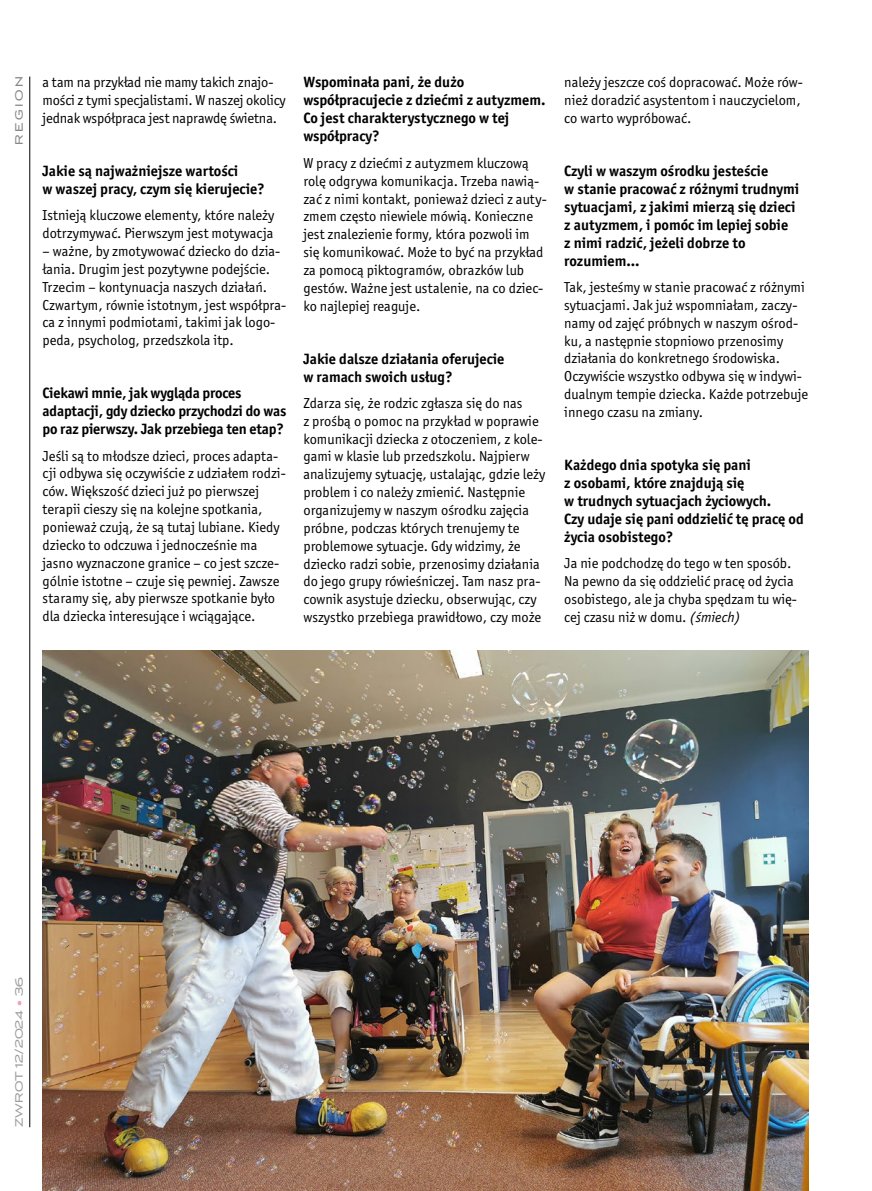
<style>
.page{position:relative;width:872px;height:1191px;background:#fff}
.page>*{position:absolute;margin:0;border:0;box-sizing:border-box;transform-origin:0 0}
.t1{font:700 15px/18px "Officina Sans Itc TOT";color:#000}
.t2{font:14.4px/17.9px "Officina Sans Itc TOT";color:#000}
.t3{font:12px "Luxury Gold";letter-spacing:.015em;color:#9d9d9c}
.t4{font:12px "Luxury Gold";letter-spacing:.205em;color:#878787}
.s1{font-style:italic}
.s2{color:#f39fc5}
</style>
<div class="page">
<img style="left:43px;top:651px;width:765px;height:540px">
<hr style="left:30px;top:77px;width:1px;height:1050px;background:#000">
<p class="t4" style="left:13px;top:145px;width:70px;rotate:-90deg">REGION</p>
<p class="t2" style="left:43px;top:73px;width:245px">a tam na przykład nie mamy takich znajo&shy;mości z tymi specjalistami. W naszej okolicy jednak współpraca jest naprawdę świetna.</p>
<p class="t1" style="left:43px;top:162px;width:224px">Jakie są najważniejsze wartości<br>w waszej pracy, czym się kierujecie?</p>
<p class="t2" style="left:43px;top:207px;width:233px">Istnieją kluczowe elementy, które należy dotrzymywać. Pierwszym jest motywacja</p>
<p class="t2" style="left:43px;top:242px;width:245px">– ważne, by zmotywować dziecko do dzia&shy;łania. Drugim jest pozytywne podejście.<br>Trzecim – kontynuacja naszych działań.<br>Czwartym, równie istotnym, jest współpra&shy;ca z innymi podmiotami, takimi jak logo&shy;peda, psycholog, przedszkola itp.</p>
<p class="t1" style="left:43px;top:384px;width:245px">Ciekawi mnie, jak wygląda proces adaptacji, gdy dziecko przychodzi do was po raz pierwszy. Jak przebiega ten etap?</p>
<p class="t2" style="left:43px;top:447px;width:245px">Jeśli są to młodsze dzieci, proces adapta&shy;cji odbywa się oczywiście z udziałem rodzi&shy;ców. Większość dzieci już po pierwszej terapii cieszy się na kolejne spotkania, ponieważ czują, że są tutaj lubiane. Kiedy dziecko to odczuwa i jednocześnie ma jasno wyznaczone granice – co jest szcze&shy;gólnie istotne – czuje się pewniej. Zawsze staramy się, aby pierwsze spotkanie było dla dziecka interesujące i wciągające.</p>
<p class="t1" style="left:303px;top:73px;width:243px">Wspominała pani, że dużo współpracujecie z dziećmi z autyzmem.<br>Co jest charakterystycznego w tej współpracy?</p>
<p class="t2" style="left:303px;top:154px;width:245px">W pracy z dziećmi z autyzmem kluczową rolę odgrywa komunikacja. Trzeba nawią&shy;zać z nimi kontakt, ponieważ dzieci z auty&shy;zmem często niewiele mówią. Konieczne jest znalezienie formy, która pozwoli im się komunikować. Może to być na przykład za pomocą piktogramów, obrazków lub gestów. Ważne jest ustalenie, na co dziec&shy;ko najlepiej reaguje.</p>
<p class="t1" style="left:303px;top:349px;width:203px">Jakie dalsze działania oferujecie w ramach swoich usług?</p>
<p class="t2" style="left:303px;top:394px;width:243px">Zdarza się, że rodzic zgłasza się do nas<br>z prośbą o pomoc na przykład w poprawie komunikacji dziecka z otoczeniem, z kole&shy;gami w klasie lub przedszkolu. Najpierw analizujemy sytuację, ustalając, gdzie leży problem i co należy zmienić. Następnie organizujemy w naszym ośrodku zajęcia próbne, podczas których trenujemy te problemowe sytuacje. Gdy widzimy, że dziecko radzi sobie, przenosimy działania do jego grupy rówieśniczej. Tam nasz pra&shy;cownik asystuje dziecku, obserwując, czy wszystko przebiega prawidłowo, czy może</p>
<p class="t2" style="left:564px;top:73px;width:240px">należy jeszcze coś dopracować. Może rów&shy;nież doradzić asystentom i nauczycielom, co warto wypróbować.</p>
<p class="t1" style="left:564px;top:161px;width:236px">Czyli w waszym ośrodku jesteście<br>w stanie pracować z różnymi trudnymi sytuacjami, z jakimi mierzą się dzieci z autyzmem, i pomóc im lepiej sobie<br>z nimi radzić, jeżeli dobrze to rozumiem...</p>
<p class="t2" style="left:564px;top:278px;width:245px">Tak, jesteśmy w stanie pracować z różnymi sytuacjami. Jak już wspomniałam, zaczy&shy;namy od zajęć próbnych w naszym ośrod&shy;ku, a następnie stopniowo przenosimy działania do konkretnego środowiska.<br>Oczywiście wszystko odbywa się w indywi&shy;dualnym tempie dziecka. Każde potrzebuje innego czasu na zmiany.</p>
<p class="t1" style="left:564px;top:456px;width:241px">Każdego dnia spotyka się pani<br>z osobami, które znajdują się<br>w trudnych sytuacjach życiowych.<br>Czy udaje się pani oddzielić tę pracę od życia osobistego?</p>
<p class="t2" style="left:564px;top:554px;width:234px">Ja nie podchodzę do tego w ten sposób.<br>Na pewno da się oddzielić pracę od życia osobistego, ale ja chyba spędzam tu wię&shy;cej czasu niż w domu. <span class="s1">(śmiech)</span></p>
<p class="t3" style="left:13px;top:1127px;width:152px;rotate:-90deg">ZWROT 12/2024 <span class="s2">•</span> 36</p>
</div>
